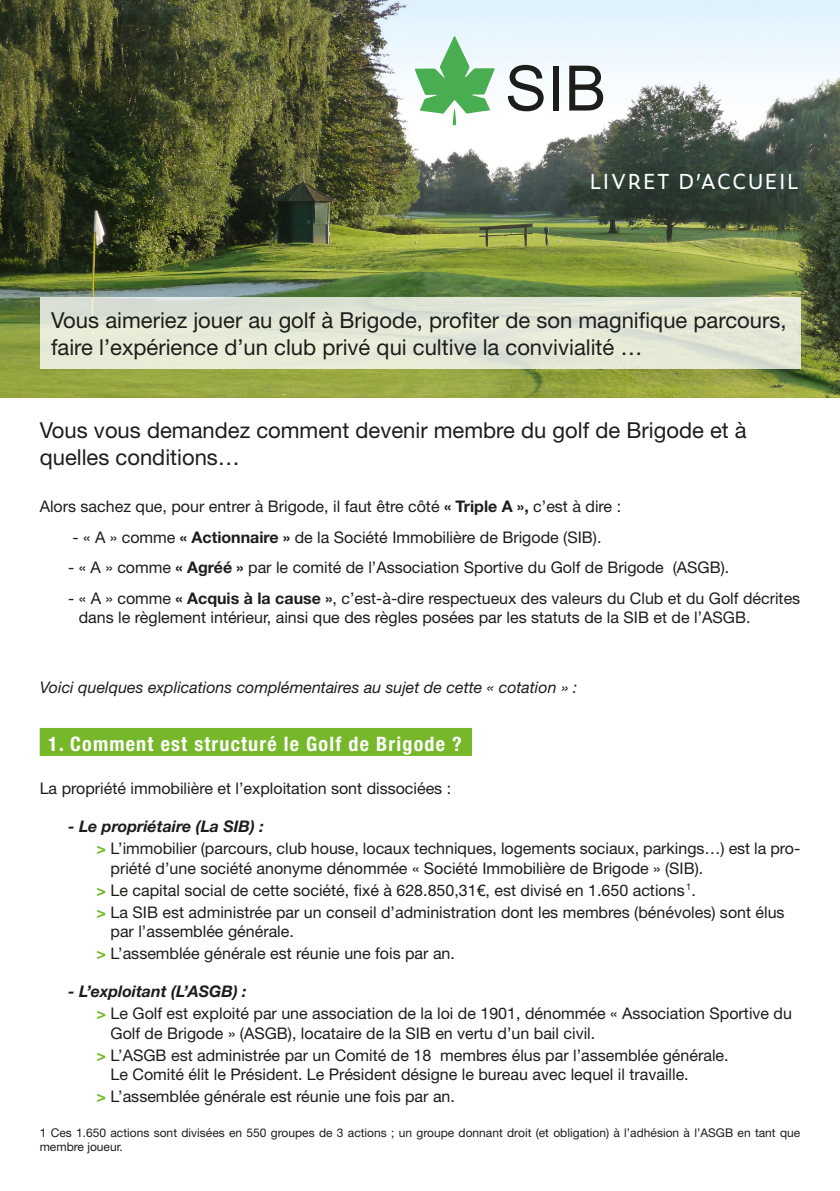
<style>
.page{position:relative;width:840px;height:1191px;background:#fff}
.page>*{position:absolute;margin:0;border:0;box-sizing:border-box;transform-origin:0 0}
.t1{font:64.2px "Brown Std";color:#1d1d1b}
.t2{font:64px "Graphik";color:#1d1d1b}
.t3{font:61.6px "Galvji";color:#1d1d1b}
.t4{font:22px/26.4px "Helvetica Neue LT Std";color:#1d1d1b}
.t5{font:20.8px "Zeitung Micro Pro";letter-spacing:.06em;color:#fff}
.SOUS_ARTICLE{font:700 condensed 20px "Helvetica Neue LT Std";letter-spacing:.06em;color:#fff}
.textes{font:16px/19.2px "Helvetica Neue LT Std";color:#1d1d1b}
.textes-2{font:italic 16px "Helvetica Neue LT Std";color:#1d1d1b}
.textes-3{font:italic 700 16px "Helvetica Neue LT Std";color:#1d1d1b}
.t6{font:12px/14.4px "Helvetica Neue LT Std";color:#1d1d1b}
.s1{font-weight:700}
.s2{font-weight:700;color:#76b82a}
</style>
<div class="page">
<img style="left:0;top:0;width:839px;height:398px">
<div style="left:40px;top:298px;width:759px;height:71px;background:linear-gradient(to right,#e2e7d5,#e3e7d7)"></div>
<div style="left:40px;top:728px;width:431px;height:28px;background:#76b82a"></div>
<svg style="left:507px;top:65px;width:36px;height:46px"></svg>
<div style="left:552px;top:66px;width:6px;height:45px;background:#1d1d1b"></div>
<svg style="left:569px;top:66px;width:34px;height:45px"></svg>
<svg style="left:414px;top:36px;width:80px;height:89px"></svg>
<svg style="left:509px;top:211px;width:31px;height:46px"></svg>
<svg style="left:551px;top:212px;width:6px;height:45px"></svg>
<svg style="left:571px;top:212px;width:32px;height:45px"></svg>
<p class="t5" style="left:589px;top:165px;width:210px">LIVRET D’ACCUEIL</p>
<p class="t4" style="left:51px;top:307px;width:736px">Vous aimeriez jouer au golf à Brigode, profiter de son magnifique parcours, faire l’expérience d’un club privé qui cultive la convivialité …</p>
<p class="t1" style="left:511px;top:325px;width:95px">SIB</p>
<p class="t4" style="left:40px;top:417px;width:708px">Vous vous demandez comment devenir membre du golf de Brigode et à quelles conditions…</p>
<p class="textes" style="left:40px;top:497px;width:582px">Alors sachez que, pour entrer à Brigode, il faut être côté <span class="s1">« Triple A »,</span> c’est à dire :</p>
<p class="textes" style="left:72px;top:527px;width:530px">- « A » comme <span class="s1">« Actionnaire »</span> de la Société Immobilière de Brigode (SIB).</p>
<p class="textes" style="left:68px;top:558px;width:662px">- « A » comme <span class="s1">« Agréé »</span> par le comité de l’Association Sportive du Golf de Brigode (ASGB).</p>
<p class="textes" style="left:79px;top:588px;width:722px;text-indent:-11px">- « A » comme <span class="s1">« Acquis à la cause »</span>, c’est-à-dire respectueux des valeurs du Club et du Golf décrites dans le règlement intérieur, ainsi que des règles posées par les statuts de la SIB et de l’ASGB.</p>
<p class="t3" style="left:508px;top:457px;width:100px">SIB</p>
<p class="t2" style="left:511px;top:574px;width:99px">SIB</p>
<p class="textes-2" style="left:40px;top:677px;width:539px">Voici quelques explications complémentaires au sujet de cette « cotation » :</p>
<p class="SOUS_ARTICLE" style="left:48px;top:731px;width:415px">1. Comment est structuré le Golf de Brigode ?</p>
<p class="textes" style="left:40px;top:778px;width:413px">La propriété immobilière et l’exploitation sont dissociées :</p>
<p class="textes-3" style="left:68px;top:816px;width:197px">- Le propriétaire (La SIB) :</p>
<p class="textes" style="left:110px;top:838px;width:690px;text-indent:-14px"><span class="s2">&gt;</span> L’immobilier (parcours, club house, locaux techniques, logements sociaux, parkings…) est la pro&shy;priété d’une société anonyme dénommée « Société Immobilière de Brigode » (SIB).</p>
<p class="textes" style="left:96px;top:880px;width:600px"><span class="s2">&gt;</span> Le capital social de cette société, fixé à 628.850,31€, est divisé en 1.650 actions <sup>1</sup>.</p>
<p class="textes" style="left:110px;top:902px;width:675px;text-indent:-14px"><span class="s2">&gt;</span> La SIB est administrée par un conseil d’administration dont les membres (bénévoles) sont élus par l’assemblée générale.</p>
<p class="textes" style="left:96px;top:943px;width:360px"><span class="s2">&gt;</span> L’assemblée générale est réunie une fois par an.</p>
<p class="textes-3" style="left:68px;top:981px;width:180px">- L’exploitant (L’ASGB) :</p>
<p class="textes" style="left:110px;top:1003px;width:682px;text-indent:-14px"><span class="s2">&gt;</span> Le Golf est exploité par une association de la loi de 1901, dénommée « Association Sportive du<br>Golf de Brigode » (ASGB), locataire de la SIB en vertu d’un bail civil.</p>
<p class="textes" style="left:110px;top:1045px;width:619px;text-indent:-14px"><span class="s2">&gt;</span> L’ASGB est administrée par un Comité de 18 membres élus par l’assemblée générale.<br>Le Comité élit le Président. Le Président désigne le bureau avec lequel il travaille.</p>
<p class="textes" style="left:96px;top:1086px;width:360px"><span class="s2">&gt;</span> L’assemblée générale est réunie une fois par an.</p>
<p class="t6" style="left:40px;top:1125px;width:761px">1 Ces 1.650 actions sont divisées en 550 groupes de 3 actions ; un groupe donnant droit (et obligation) à l’adhésion à l’ASGB en tant que membre joueur.</p>
</div>
